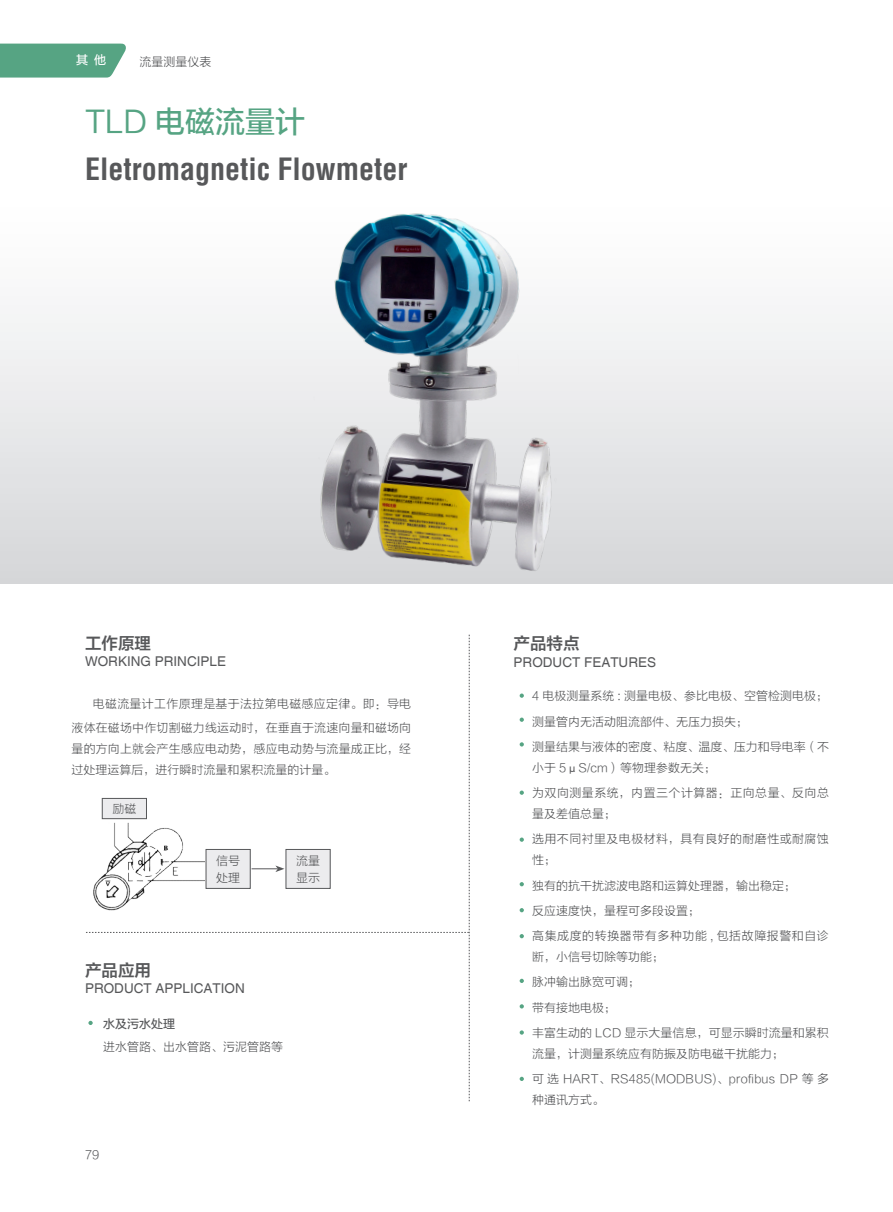
<style>
.page{position:relative;width:893px;height:1212px;background:#fff}
.page>*{position:absolute;margin:0;border:0;box-sizing:border-box;transform-origin:0 0}
.t1{font:700 condensed 30px "Helvetica";color:#57585a}
.t2{font:30px "FZLTZHUNHK GBK1 0";color:#56a483}
.t3{font:16.5px "FZLTZCHK GBK1 0";color:#57585a}
.t4{font:13.5px "Helvetica";color:#57585a}
.内文{font:12px/21px "FZLTXHK";color:#57585a}
.内文-2{font:12px/21px "FZLTXHK";letter-spacing:.035em;color:#57585a}
.内文-3{font:12px/21px "FZLTXHK";letter-spacing:.045em;color:#57585a}
.内文-4{font:12px "FZLTZHUNHK GBK1 0";color:#57585a}
.t5{font:12px "FZLTZHUNHK GBK1 0";color:#fff}
</style>
<div class="page">
<div style="left:0;top:0;width:893px;height:584px;background:linear-gradient(to bottom,#fff,#dbdcdf)"></div>
<svg style="left:520px;top:693px;width:4px;height:5px"></svg>
<svg style="left:520px;top:882px;width:4px;height:4px"></svg>
<svg style="left:520px;top:908px;width:4px;height:4px"></svg>
<svg style="left:520px;top:979px;width:4px;height:4px"></svg>
<svg style="left:520px;top:934px;width:4px;height:4px"></svg>
<svg style="left:520px;top:1004px;width:4px;height:4px"></svg>
<svg style="left:520px;top:1030px;width:4px;height:5px"></svg>
<svg style="left:520px;top:1077px;width:4px;height:4px"></svg>
<svg style="left:520px;top:717px;width:4px;height:5px"></svg>
<svg style="left:520px;top:742px;width:4px;height:4px"></svg>
<svg style="left:520px;top:790px;width:4px;height:5px"></svg>
<svg style="left:520px;top:837px;width:4px;height:5px"></svg>
<svg style="left:86px;top:635px;width:384px;height:466px"></svg>
<img style="left:242px;top:186px;width:418px;height:398px">
<svg style="left:0;top:44px;width:127px;height:34px;background:#62aa8c"></svg>
<p class="t5" style="left:76px;top:53px;width:32px">其 他</p>
<p class="内文" style="left:139px;top:51px;width:74px">流量测量仪表</p>
<p class="t2" style="left:85px;top:105px;width:222px">TLD 电磁流量计</p>
<p class="t1" style="left:85px;top:150px;width:324px">Eletromagnetic Flowmeter</p>
<p class="t3" style="left:85px;top:634px;width:67px">工作原理</p>
<p class="t4" style="left:85px;top:653px;width:143px">WORKING PRINCIPLE</p>
<p class="内文" style="left:72px;top:692px;width:341px;line-height:24px;text-align:right">电磁流量计工作原理是基于法拉第电磁感应定律。即：导电<br>液体在磁场中作切割磁力线运动时，在垂直于流速向量和磁场向</p>
<p class="内文" style="left:72px;top:739px;width:341px">量的方向上就会产生感应电动势，感应电动势与流量成正比，经过处理运算后，进行瞬时流量和累积流量的计量。</p>
<p class="内文" style="left:112px;top:798px;width:25px">励磁</p>
<p class="内文" style="left:216px;top:851px;width:25px">信号</p>
<p class="内文" style="left:216px;top:867px;width:25px">处理</p>
<p class="内文" style="left:296px;top:851px;width:25px">流量</p>
<p class="内文" style="left:296px;top:867px;width:25px">显示</p>
<p class="t3" style="left:85px;top:961px;width:67px">产品应用</p>
<p class="t4" style="left:85px;top:980px;width:161px">PRODUCT APPLICATION</p>
<p class="内文-4" style="left:103px;top:1018px;width:73px">水及污水处理</p>
<p class="内文" style="left:103px;top:1036px;width:181px">进水管路、出水管路、污泥管路等</p>
<p class="内文" style="left:85px;top:1145px;width:16px">79</p>
<p class="t3" style="left:514px;top:634px;width:67px">产品特点</p>
<p class="t4" style="left:514px;top:655px;width:144px">PRODUCT FEATURES</p>
<p class="内文" style="left:532px;top:686px;width:297px">4 电极测量系统 : 测量电极、参比电极、空管检测电极；</p>
<p class="内文" style="left:532px;top:711px;width:217px">测量管内无活动阻流部件、无压力损失；</p>
<p class="内文" style="left:532px;top:736px;width:298px">测量结果与液体的密度、粘度、温度、压力和导电率（不小于 5μS/cm）等物理参数无关；</p>
<p class="内文-2" style="left:532px;top:783px;width:298px">为双向测量系统，内置三个计算器：正向总量、反向总量及差值总量；</p>
<p class="内文-2" style="left:532px;top:829px;width:298px">选用不同衬里及电极材料，具有良好的耐磨性或耐腐蚀性；</p>
<p class="内文" style="left:532px;top:875px;width:265px">独有的抗干扰滤波电路和运算处理器，输出稳定；</p>
<p class="内文" style="left:532px;top:900px;width:169px">反应速度快，量程可多段设置；</p>
<p class="内文-3" style="left:532px;top:926px;width:298px">高集成度的转换器带有多种功能 , 包括故障报警和自诊断，小信号切除等功能；</p>
<p class="内文" style="left:532px;top:972px;width:109px">脉冲输出脉宽可调；</p>
<p class="内文" style="left:532px;top:997px;width:85px">带有接地电极；</p>
<p class="内文" style="left:532px;top:1022px;width:298px">丰富生动的 LCD 显示大量信息，可显示瞬时流量和累积流量，计测量系统应有防振及防电磁干扰能力；</p>
<p class="内文" style="left:532px;top:1069px;width:298px">可选 HART、RS485(MODBUS)、profibus DP 等多种通讯方式。</p>
</div>
